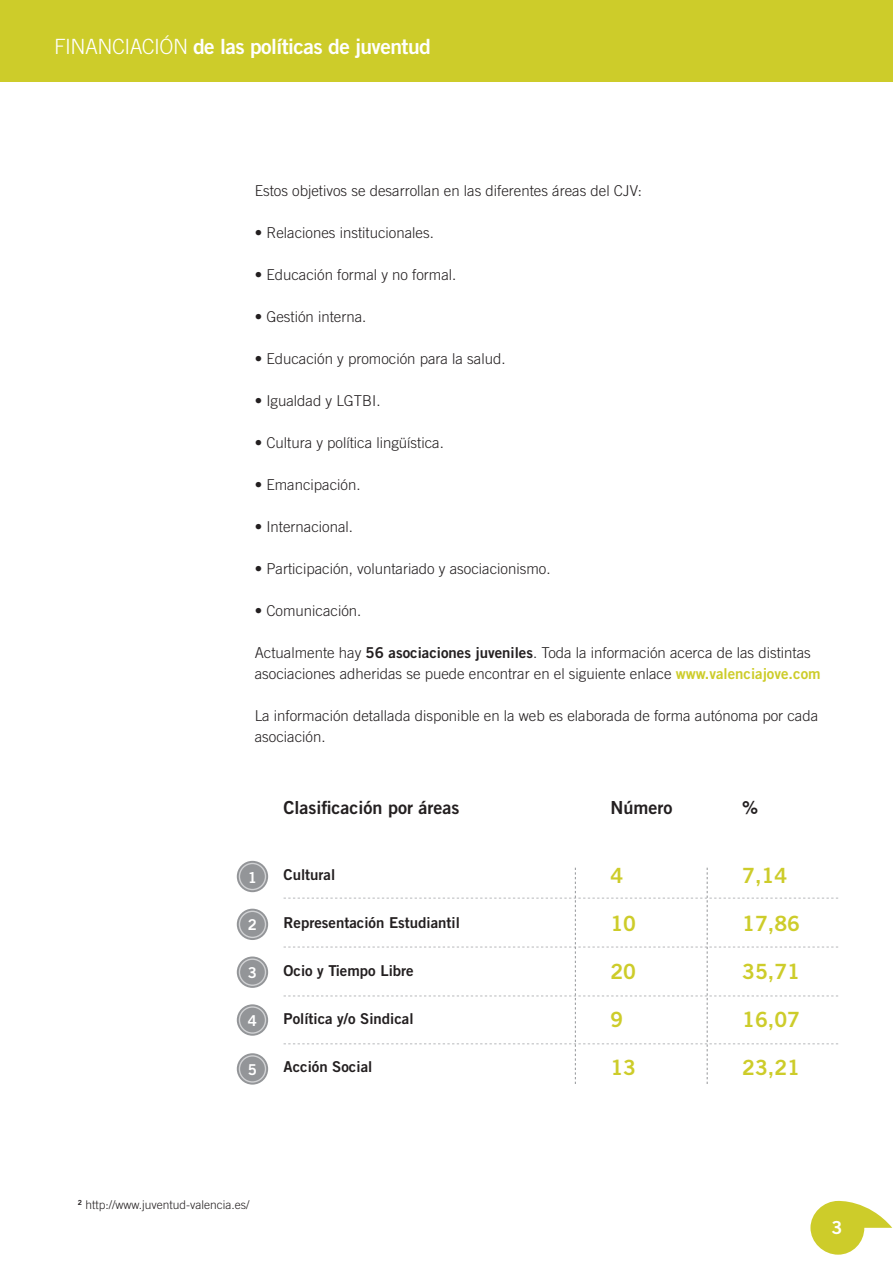
<style>
.page{position:relative;width:893px;height:1263px;background:#fff}
.page>*{position:absolute;margin:0;border:0;box-sizing:border-box;transform-origin:0 0}
.t1{font:21px "Trade Gothic Bold Two";letter-spacing:-.025em;color:#fff}
.t2{font:21px "Trade Gothic Bold Two";color:#cdcc2a}
.t3{font:18px "Trade Gothic Bold Two";color:#231f20}
.t4{font:18px "Trade Gothic Bold Two";color:#fff}
.t5{font:300 15px/21px "Trade Gothic";color:#231f20}
.t6{font:15px "Trade Gothic Bold Two";color:#231f20}
.t7{font:15px "Trade Gothic Bold Two";color:#fff}
.t8{font:300 12px "Trade Gothic";color:#231f20}
.s1{font-family:"Trade Gothic";font-weight:300}
.s2{font-family:"Trade Gothic Bold Two";font-weight:400}
.s3{font-family:"Trade Gothic Bold Two";font-weight:400;color:#cdcc2a}
</style>
<div class="page">
<div style="left:0;top:0;width:893px;height:81px;background:#cdcc2a"></div>
<svg style="left:810px;top:1200px;width:82px;height:55px"></svg>
<div style="left:237px;top:861px;width:31px;height:31px;background:#939598;border-radius:50%"></div>
<div style="left:239px;top:863px;width:27px;height:27px;border:1px solid #d1d2d4;border-radius:50%"></div>
<div style="left:237px;top:909px;width:31px;height:31px;background:#939598;border-radius:50%"></div>
<div style="left:239px;top:911px;width:27px;height:27px;border:1px solid #d1d2d4;border-radius:50%"></div>
<svg style="left:237px;top:956px;width:31px;height:32px"></svg>
<div style="left:239px;top:958px;width:27px;height:28px;border:1px solid #d1d2d4;border-radius:50%"></div>
<svg style="left:237px;top:1004px;width:31px;height:32px"></svg>
<div style="left:239px;top:1006px;width:27px;height:28px;border:1px solid #d1d2d4;border-radius:50%"></div>
<div style="left:237px;top:1053px;width:31px;height:31px;background:#939598;border-radius:50%"></div>
<div style="left:239px;top:1055px;width:27px;height:28px;border:1px solid #d1d2d4;border-radius:50%"></div>
<svg style="left:284px;top:868px;width:554px;height:216px"></svg>
<h1 class="t1" style="left:54px;top:33px;width:378px"><span class="s1">FINANCIACIÓN</span> de las políticas de juventud</h1>
<p class="t5" style="left:255px;top:180px;width:389px">Estos objetivos se desarrollan en las diferentes áreas del CJV:</p>
<p class="t5" style="left:255px;top:222px;width:181px">• Relaciones institucionales.</p>
<p class="t5" style="left:255px;top:264px;width:203px">• Educación formal y no formal.</p>
<p class="t5" style="left:255px;top:306px;width:113px">• Gestión interna.</p>
<p class="t5" style="left:255px;top:348px;width:252px">• Educación y promoción para la salud.</p>
<p class="t5" style="left:255px;top:390px;width:127px">• Igualdad y LGTBI.</p>
<p class="t5" style="left:255px;top:432px;width:191px">• Cultura y política lingüística.</p>
<p class="t5" style="left:255px;top:474px;width:107px">• Emancipación.</p>
<p class="t5" style="left:255px;top:516px;width:100px">• Internacional.</p>
<p class="t5" style="left:255px;top:558px;width:297px">• Participación, voluntariado y asociacionismo.</p>
<p class="t5" style="left:255px;top:600px;width:108px">• Comunicación.</p>
<p class="t5" style="left:255px;top:642px;width:567px">Actualmente hay <span class="s2">56 asociaciones juveniles</span>. Toda la información acerca de las distintas asociaciones adheridas se puede encontrar en el siguiente enlace <span class="s3">www.valenciajove.com</span></p>
<p class="t5" style="left:255px;top:705px;width:565px">La información detallada disponible en la web es elaborada de forma autónoma por cada asociación.</p>
<p class="t7" style="left:248px;top:868px;width:11px">1</p>
<p class="t7" style="left:248px;top:916px;width:11px">2</p>
<p class="t7" style="left:248px;top:963px;width:11px">3</p>
<p class="t7" style="left:248px;top:1011px;width:11px">4</p>
<p class="t7" style="left:248px;top:1060px;width:11px">5</p>
<p class="t3" style="left:284px;top:797px;width:177px">Clasificación por áreas</p>
<p class="t6" style="left:284px;top:865px;width:53px">Cultural</p>
<p class="t6" style="left:284px;top:913px;width:178px">Representación Estudiantil</p>
<p class="t6" style="left:284px;top:961px;width:132px">Ocio y Tiempo Libre</p>
<p class="t6" style="left:284px;top:1009px;width:132px">Política y/o Sindical</p>
<p class="t6" style="left:284px;top:1057px;width:90px">Acción Social</p>
<p class="t3" style="left:610px;top:797px;width:63px">Número</p>
<h1 class="t2" style="left:610px;top:863px;width:14px">4</h1>
<h1 class="t2" style="left:610px;top:911px;width:27px">10</h1>
<h1 class="t2" style="left:610px;top:959px;width:27px">20</h1>
<h1 class="t2" style="left:610px;top:1007px;width:14px">9</h1>
<h1 class="t2" style="left:610px;top:1055px;width:27px">13</h1>
<p class="t3" style="left:742px;top:797px;width:18px">%</p>
<h1 class="t2" style="left:742px;top:863px;width:46px">7,14</h1>
<h1 class="t2" style="left:742px;top:911px;width:59px">17,86</h1>
<h1 class="t2" style="left:742px;top:959px;width:59px">35,71</h1>
<h1 class="t2" style="left:742px;top:1007px;width:59px">16,07</h1>
<h1 class="t2" style="left:742px;top:1055px;width:59px">23,21</h1>
<p class="t8" style="left:78px;top:1198px;width:173px"><sup>2</sup> http://www.juventud-valencia.es/</p>
<p class="t4" style="left:832px;top:1216px;width:12px">3</p>
</div>
